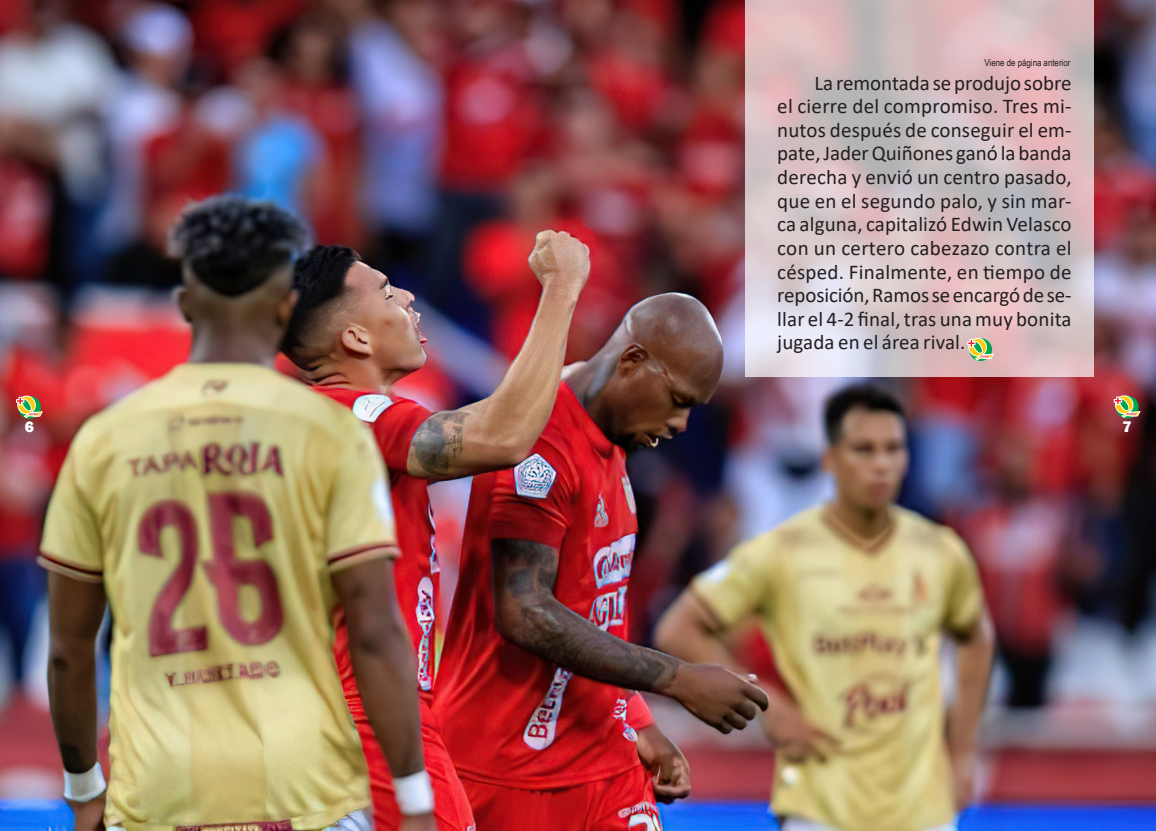
<style>
.page{position:relative;width:1156px;height:831px;background:#fff}
.page>*{position:absolute;margin:0;border:0;box-sizing:border-box;transform-origin:0 0}
.TEXTOS_REVISTA__Q{font:21px/23.6px "Calibri";letter-spacing:.005em;color:#231f20;text-align:justify}
.t1{font:800 15.75px "Franklin Gothic";color:#fff}
.t2{font:9.62px "Arial Narrow";color:#231f20}
</style>
<div class="page">
<img style="left:0;top:0;width:1156px;height:831px">
<svg style="left:16px;top:396px;width:26px;height:22px"></svg>
<svg style="left:1114px;top:395px;width:26px;height:23px"></svg>
<svg style="left:745px;top:0;width:349px;height:377px;background:#d5c1c4"></svg>
<svg style="left:967px;top:338px;width:26px;height:22px"></svg>
<p class="t2" style="left:984px;top:55px;width:87px">Viene de página anterior</p>
<p class="TEXTOS_REVISTA__Q" style="left:777px;top:70px;width:296px;text-indent:37px">La remontada se produjo sobre el cierre del compromiso. Tres mi&shy;nutos después de conseguir el em&shy;pate, Jader Quiñones ganó la banda derecha y envió un centro pasado, que en el segundo palo, y sin mar&shy;ca alguna, capitalizó Edwin Velasco con un certero cabezazo contra el césped. Finalmente, en tiempo de reposición, Ramos se encargó de se&shy;llar el 4-2 final, tras una muy bonita jugada en el área rival.</p>
<p class="t1" style="left:25px;top:417px;width:11px">6</p>
<p class="t1" style="left:1122px;top:416px;width:11px">7</p>
</div>
